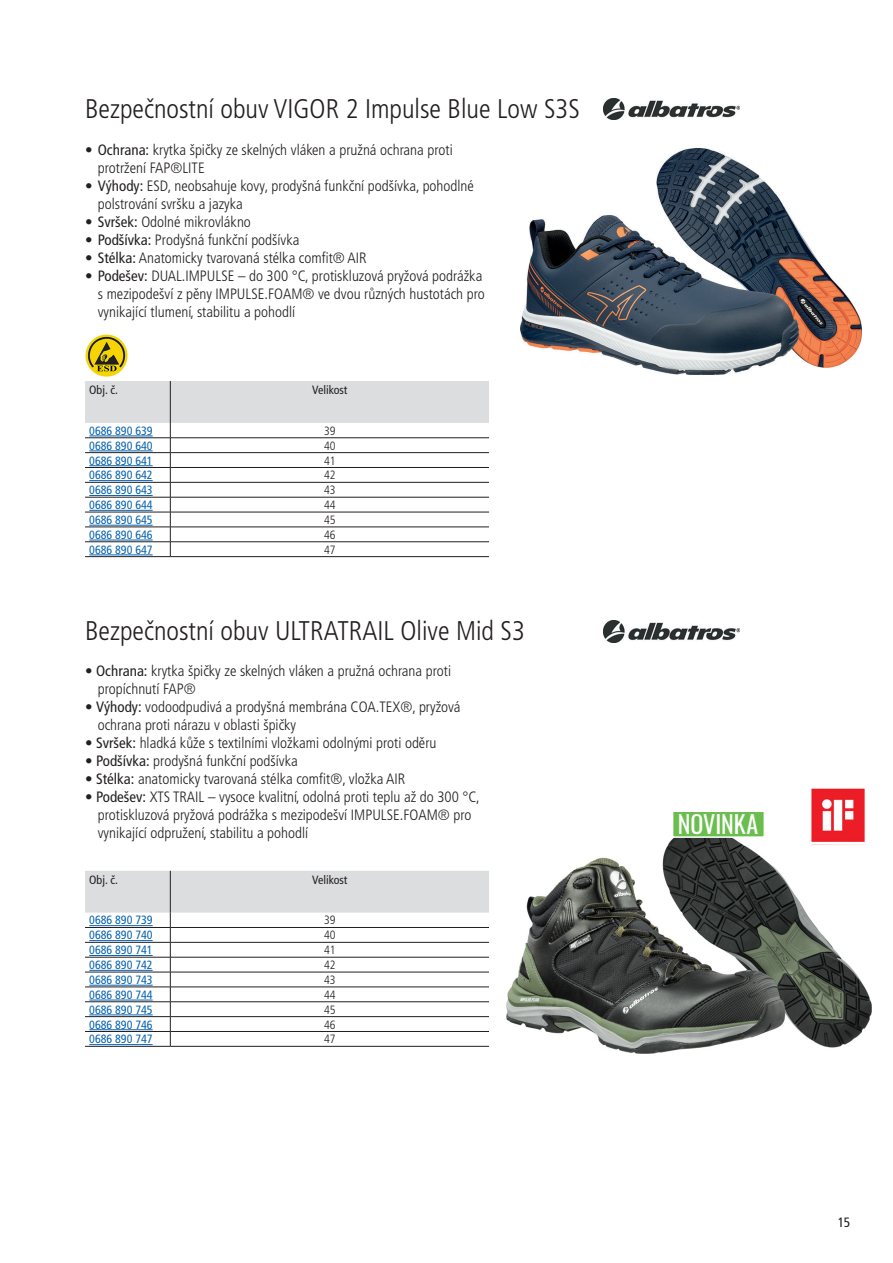
<style>
.page{position:relative;width:893px;height:1263px;background:#fff}
.page>*{position:absolute;margin:0;border:0;box-sizing:border-box;transform-origin:0 0}
.Prospekt_Head_lb{font:300 condensed 27px "Frutiger LT Pro";color:#231f20}
.Fließtext_8_pt{font:24px "Oswald";letter-spacing:-.005em;color:#fff}
.ProspektGrund_linksb{font:300 condensed 15px/18px "Frutiger LT Pro";color:#231f20}
.t1{font:condensed 13.5px "Frutiger LT Pro";color:#231f20}
.Prospekt_Tabelle_lb{font:condensed 12px "Frutiger LT Pro";color:#0762b0}
.Prospekt_Tabelle_zent{font:300 condensed 12px "Frutiger LT Pro";color:#231f20}
.Prospekt_Tabelle_zent-2{font:condensed 12px "Frutiger LT Pro";color:#231f20}
.Prospekt_Tabelle_lb-2{font:condensed 12px "Frutiger LT Pro";color:#231f20}
.s1{font-weight:400}
</style>
<div class="page">
<svg style="left:85px;top:871px;width:404px;height:175px"></svg>
<hr style="left:85px;top:1046px;width:85px;height:1px;background:#231f20">
<hr style="left:170px;top:1046px;width:319px;height:1px;background:#231f20">
<hr style="left:89px;top:925px;width:64px;height:1px;background:#0762b0">
<hr style="left:89px;top:940px;width:64px;height:1px;background:#0762b0">
<hr style="left:89px;top:955px;width:64px;height:1px;background:#0762b0">
<hr style="left:89px;top:970px;width:64px;height:1px;background:#0762b0">
<hr style="left:89px;top:985px;width:64px;height:1px;background:#0762b0">
<hr style="left:89px;top:1000px;width:64px;height:1px;background:#0762b0">
<hr style="left:89px;top:1014px;width:64px;height:1px;background:#0762b0">
<hr style="left:89px;top:1029px;width:64px;height:1px;background:#0762b0">
<hr style="left:89px;top:1044px;width:64px;height:1px;background:#0762b0">
<img style="left:604px;top:621px;width:136px;height:21px">
<img style="left:506px;top:788px;width:366px;height:266px">
<img style="left:85px;top:334px;width:43px;height:43px">
<svg style="left:85px;top:381px;width:404px;height:175px"></svg>
<hr style="left:85px;top:556px;width:85px;height:1px;background:#231f20">
<hr style="left:170px;top:556px;width:319px;height:1px;background:#231f20">
<hr style="left:89px;top:436px;width:64px;height:1px;background:#0762b0">
<hr style="left:89px;top:451px;width:64px;height:1px;background:#0762b0">
<hr style="left:89px;top:465px;width:64px;height:1px;background:#0762b0">
<hr style="left:89px;top:480px;width:64px;height:1px;background:#0762b0">
<hr style="left:89px;top:495px;width:64px;height:1px;background:#0762b0">
<hr style="left:89px;top:510px;width:64px;height:1px;background:#0762b0">
<hr style="left:89px;top:525px;width:64px;height:1px;background:#0762b0">
<hr style="left:89px;top:540px;width:64px;height:1px;background:#0762b0">
<hr style="left:89px;top:555px;width:64px;height:1px;background:#0762b0">
<img style="left:604px;top:98px;width:136px;height:22px">
<img style="left:521px;top:148px;width:340px;height:226px">
<div style="left:672px;top:810px;width:93px;height:28px;background:#6abe4d;border:2px solid #fff"></div>
<p class="Prospekt_Head_lb" style="left:85px;top:94px;width:497px">Bezpečnostní obuv VIGOR 2 Impulse Blue Low S3S</p>
<p class="ProspektGrund_linksb" style="left:98px;top:141px;width:356px;text-indent:-13px">• <span class="s1">Ochrana:</span> krytka špičky ze skelných vláken a pružná ochrana proti protržení FAP®LITE</p>
<p class="ProspektGrund_linksb" style="left:98px;top:177px;width:378px;text-indent:-13px">• <span class="s1">Výhody:</span> ESD, neobsahuje kovy, prodyšná funkční podšívka, pohodlné polstrování svršku a jazyka</p>
<p class="ProspektGrund_linksb" style="left:85px;top:213px;width:167px">• <span class="s1">Svršek:</span> Odolné mikrovlákno</p>
<p class="ProspektGrund_linksb" style="left:85px;top:231px;width:216px">• <span class="s1">Podšívka:</span> Prodyšná funkční podšívka</p>
<p class="ProspektGrund_linksb" style="left:85px;top:249px;width:283px">• <span class="s1">Stélka:</span> Anatomicky tvarovaná stélka comfit® AIR</p>
<p class="ProspektGrund_linksb" style="left:98px;top:267px;width:388px;text-indent:-13px">• <span class="s1">Podešev:</span> DUAL.IMPULSE – do 300 °C, protiskluzová pryžová podrážka s mezipodešví z pěny IMPULSE.FOAM® ve dvou různých hustotách pro vynikající tlumení, stabilitu a pohodlí</p>
<p class="Prospekt_Tabelle_lb-2" style="left:89px;top:383px;width:30px">Obj. č.</p>
<p class="Prospekt_Tabelle_zent-2" style="left:312px;top:383px;width:37px">Velikost</p>
<p class="Prospekt_Tabelle_lb" style="left:89px;top:424px;width:65px">0686 890 639</p>
<p class="Prospekt_Tabelle_zent" style="left:324px;top:424px;width:13px">39</p>
<p class="Prospekt_Tabelle_lb" style="left:89px;top:438px;width:65px">0686 890 640</p>
<p class="Prospekt_Tabelle_zent" style="left:324px;top:439px;width:13px">40</p>
<p class="Prospekt_Tabelle_lb" style="left:89px;top:453px;width:65px">0686 890 641</p>
<p class="Prospekt_Tabelle_zent" style="left:324px;top:453px;width:13px">41</p>
<p class="Prospekt_Tabelle_lb" style="left:89px;top:468px;width:65px">0686 890 642</p>
<p class="Prospekt_Tabelle_zent" style="left:324px;top:468px;width:13px">42</p>
<p class="Prospekt_Tabelle_lb" style="left:89px;top:483px;width:65px">0686 890 643</p>
<p class="Prospekt_Tabelle_zent" style="left:324px;top:483px;width:13px">43</p>
<p class="Prospekt_Tabelle_lb" style="left:89px;top:498px;width:65px">0686 890 644</p>
<p class="Prospekt_Tabelle_zent" style="left:324px;top:498px;width:13px">44</p>
<p class="Prospekt_Tabelle_lb" style="left:89px;top:513px;width:65px">0686 890 645</p>
<p class="Prospekt_Tabelle_zent" style="left:324px;top:513px;width:13px">45</p>
<p class="Prospekt_Tabelle_lb" style="left:89px;top:528px;width:65px">0686 890 646</p>
<p class="Prospekt_Tabelle_zent" style="left:324px;top:528px;width:13px">46</p>
<p class="Prospekt_Tabelle_lb" style="left:89px;top:542px;width:65px">0686 890 647</p>
<p class="Prospekt_Tabelle_zent" style="left:324px;top:543px;width:13px">47</p>
<p class="Prospekt_Head_lb" style="left:85px;top:615px;width:441px">Bezpečnostní obuv ULTRATRAIL Olive Mid S3</p>
<p class="ProspektGrund_linksb" style="left:98px;top:662px;width:355px;text-indent:-13px">• <span class="s1">Ochrana:</span> krytka špičky ze skelných vláken a pružná ochrana proti propíchnutí FAP®</p>
<p class="ProspektGrund_linksb" style="left:98px;top:698px;width:364px;text-indent:-13px">• <span class="s1">Výhody:</span> vodoodpudivá a prodyšná membrána COA.TEX®, pryžová ochrana proti nárazu v oblasti špičky</p>
<p class="ProspektGrund_linksb" style="left:85px;top:734px;width:353px">• <span class="s1">Svršek:</span> hladká kůže s textilními vložkami odolnými proti oděru</p>
<p class="ProspektGrund_linksb" style="left:85px;top:752px;width:214px">• <span class="s1">Podšívka:</span> prodyšná funkční podšívka</p>
<p class="ProspektGrund_linksb" style="left:85px;top:770px;width:322px">• <span class="s1">Stélka:</span> anatomicky tvarovaná stélka comfit®, vložka AIR</p>
<p class="ProspektGrund_linksb" style="left:98px;top:788px;width:383px;text-indent:-13px">• <span class="s1">Podešev:</span> XTS TRAIL – vysoce kvalitní, odolná proti teplu až do 300 °C, protiskluzová pryžová podrážka s mezipodešví IMPULSE.FOAM® pro vynikající odpružení, stabilitu a pohodlí</p>
<p class="Prospekt_Tabelle_lb-2" style="left:89px;top:873px;width:30px">Obj. č.</p>
<p class="Prospekt_Tabelle_zent-2" style="left:312px;top:873px;width:37px">Velikost</p>
<p class="Prospekt_Tabelle_lb" style="left:89px;top:913px;width:65px">0686 890 739</p>
<p class="Prospekt_Tabelle_zent" style="left:324px;top:913px;width:13px">39</p>
<p class="Prospekt_Tabelle_lb" style="left:89px;top:928px;width:65px">0686 890 740</p>
<p class="Prospekt_Tabelle_zent" style="left:324px;top:928px;width:13px">40</p>
<p class="Prospekt_Tabelle_lb" style="left:89px;top:943px;width:65px">0686 890 741</p>
<p class="Prospekt_Tabelle_zent" style="left:324px;top:943px;width:13px">41</p>
<p class="Prospekt_Tabelle_lb" style="left:89px;top:958px;width:65px">0686 890 742</p>
<p class="Prospekt_Tabelle_zent" style="left:324px;top:958px;width:13px">42</p>
<p class="Prospekt_Tabelle_lb" style="left:89px;top:973px;width:65px">0686 890 743</p>
<p class="Prospekt_Tabelle_zent" style="left:324px;top:973px;width:13px">43</p>
<p class="Prospekt_Tabelle_lb" style="left:89px;top:988px;width:65px">0686 890 744</p>
<p class="Prospekt_Tabelle_zent" style="left:324px;top:988px;width:13px">44</p>
<p class="Prospekt_Tabelle_lb" style="left:89px;top:1002px;width:65px">0686 890 745</p>
<p class="Prospekt_Tabelle_zent" style="left:324px;top:1003px;width:13px">45</p>
<p class="Prospekt_Tabelle_lb" style="left:89px;top:1017px;width:65px">0686 890 746</p>
<p class="Prospekt_Tabelle_zent" style="left:324px;top:1017px;width:13px">46</p>
<p class="Prospekt_Tabelle_lb" style="left:89px;top:1032px;width:65px">0686 890 747</p>
<p class="Prospekt_Tabelle_zent" style="left:324px;top:1032px;width:13px">47</p>
<p class="Fließtext_8_pt" style="left:678px;top:803px;width:82px">NOVINKA</p>
<p class="t1" style="left:838px;top:1214px;width:14px">15</p>
</div>
